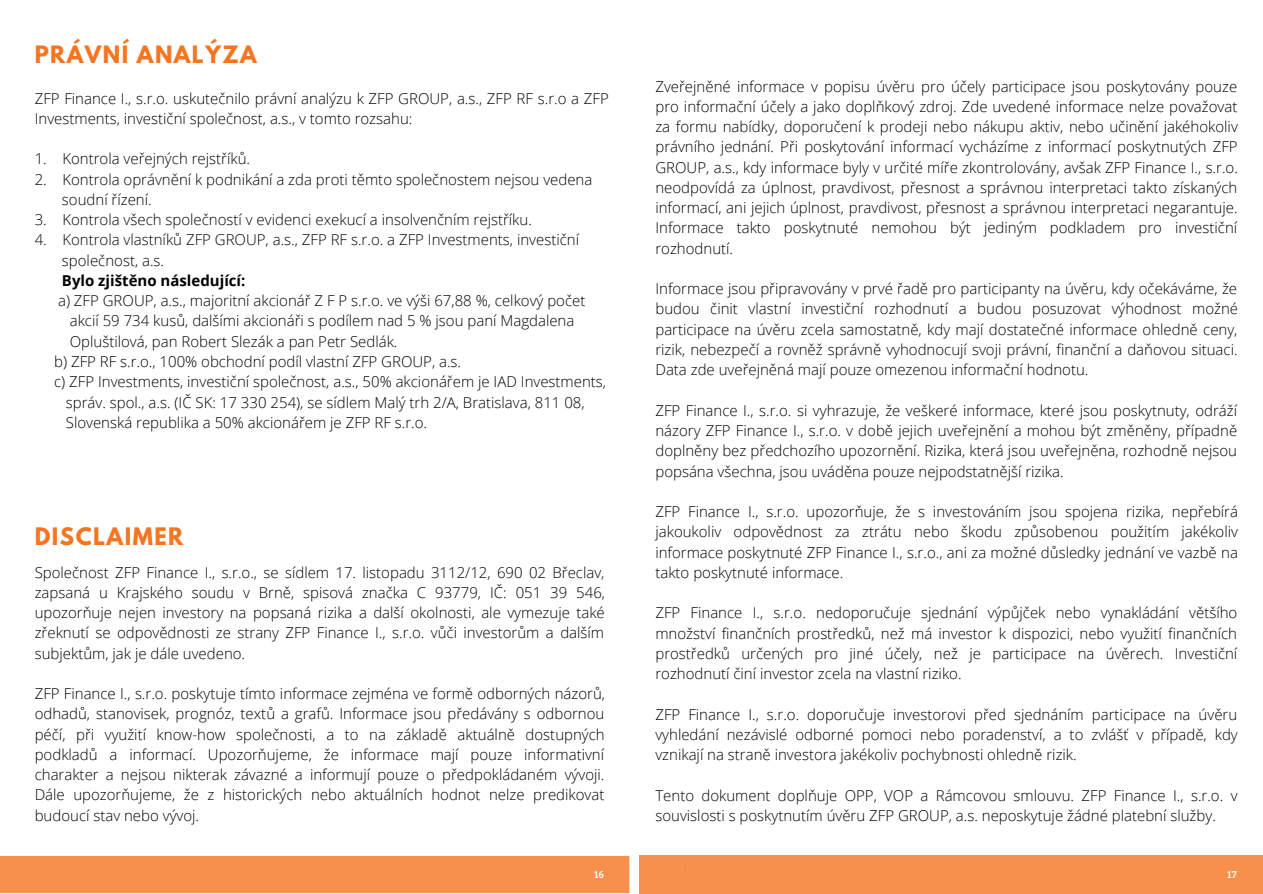
<style>
.page{position:relative;width:1263px;height:894px;background:#fff}
.page>*{position:absolute;margin:0;border:0;box-sizing:border-box;transform-origin:0 0}
.t1{font:700 21.3px "League Spartan";letter-spacing:.065em;color:#f57521}
.t2{font:700 21.15px "League Spartan";letter-spacing:.065em;color:#f57521}
.t3{font:300 15px/20.2px "Open Sans";color:#000;text-align:justify}
.t4{font:700 15px "Open Sans";color:#000}
.t5{font:10.5px "Bree Serif";color:#fff}
</style>
<div class="page">
<div style="left:0;top:855px;width:629px;height:38px;background:#f7904d"></div>
<div style="left:639px;top:855px;width:623px;height:38px;background:#f7904d"></div>
<p class="t2" style="left:35px;top:44px;width:223px">PRÁVNÍ ANALÝZA</p>
<p class="t3" style="left:35px;top:88px;width:576px">ZFP Finance I., s.r.o. uskutečnilo právní analýzu k ZFP GROUP, a.s., ZFP RF s.r.o a ZFP<br>Investments, investiční společnost, a.s., v tomto rozsahu:</p>
<p class="t3" style="left:35px;top:148px;width:217px">1. Kontrola veřejných rejstříků.</p>
<p class="t3" style="left:35px;top:169px;width:559px">2. Kontrola oprávnění k podnikání a zda proti těmto společnostem nejsou vedena</p>
<p class="t3" style="left:62px;top:189px;width:91px">soudní řízení.</p>
<p class="t3" style="left:35px;top:209px;width:499px">3. Kontrola všech společností v evidenci exekucí a insolvenčním rejstříku.</p>
<p class="t3" style="left:35px;top:229px;width:546px">4. Kontrola vlastníků ZFP GROUP, a.s., ZFP RF s.r.o. a ZFP Investments, investiční</p>
<p class="t3" style="left:62px;top:250px;width:104px">společnost, a.s.</p>
<p class="t4" style="left:62px;top:270px;width:185px">Bylo zjištěno následující:</p>
<p class="t3" style="left:58px;top:290px;width:529px">a) ZFP GROUP, a.s., majoritní akcionář Z F P s.r.o. ve výši 67,88 %, celkový počet</p>
<p class="t3" style="left:70px;top:310px;width:506px">akcií 59 734 kusů, dalšími akcionáři s podílem nad 5 % jsou paní Magdalena</p>
<p class="t3" style="left:70px;top:330px;width:329px">Opluštilová, pan Robert Slezák a pan Petr Sedlák.</p>
<p class="t3" style="left:54px;top:351px;width:408px">b) ZFP RF s.r.o., 100% obchodní podíl vlastní ZFP GROUP, a.s.</p>
<p class="t3" style="left:54px;top:371px;width:553px">c) ZFP Investments, investiční společnost, a.s., 50% akcionářem je IAD Investments,</p>
<p class="t3" style="left:66px;top:391px;width:520px">správ. spol., a.s. (IČ SK: 17 330 254), se sídlem Malý trh 2/A, Bratislava, 811 08,</p>
<p class="t3" style="left:66px;top:411px;width:363px">Slovenská republika a 50% akcionářem je ZFP RF s.r.o.</p>
<p class="t1" style="left:35px;top:525px;width:150px">DISCLAIMER</p>
<p class="t3" style="left:35px;top:561px;width:572px">Společnost ZFP Finance I., s.r.o., se sídlem 17. listopadu 3112/12, 690 02 Břeclav, zapsaná u Krajského soudu v Brně, spisová značka C 93779, IČ: 051 39 546, upozorňuje nejen investory na popsaná rizika a další okolnosti, ale vymezuje také zřeknutí se odpovědnosti ze strany ZFP Finance I., s.r.o. vůči investorům a dalším subjektům, jak je dále uvedeno.</p>
<p class="t3" style="left:35px;top:683px;width:572px">ZFP Finance I., s.r.o. poskytuje tímto informace zejména ve formě odborných názorů, odhadů, stanovisek, prognóz, textů a grafů. Informace jsou předávány s odbornou péčí, při využití know-how společnosti, a to na základě aktuálně dostupných podkladů a informací. Upozorňujeme, že informace mají pouze informativní charakter a nejsou nikterak závazné a informují pouze o předpokládaném vývoji.<br>Dále upozorňujeme, že z historických nebo aktuálních hodnot nelze predikovat budoucí stav nebo vývoj.</p>
<p class="t5" style="left:594px;top:866px;width:12px">16</p>
<p class="t3" style="left:655px;top:76px;width:584px">Zveřejněné informace v popisu úvěru pro účely participace jsou poskytovány pouze pro informační účely a jako doplňkový zdroj. Zde uvedené informace nelze považovat za formu nabídky, doporučení k prodeji nebo nákupu aktiv, nebo učinění jakéhokoliv právního jednání. Při poskytování informací vycházíme z informací poskytnutých ZFP GROUP, a.s., kdy informace byly v určité míře zkontrolovány, avšak ZFP Finance I., s.r.o. neodpovídá za úplnost, pravdivost, přesnost a správnou interpretaci takto získaných informací, ani jejich úplnost, pravdivost, přesnost a správnou interpretaci negarantuje.<br>Informace takto poskytnuté nemohou být jediným podkladem pro investiční rozhodnutí.</p>
<p class="t3" style="left:655px;top:278px;width:584px">Informace jsou připravovány v prvé řadě pro participanty na úvěru, kdy očekáváme, že budou činit vlastní investiční rozhodnutí a budou posuzovat výhodnost možné participace na úvěru zcela samostatně, kdy mají dostatečné informace ohledně ceny, rizik, nebezpečí a rovněž správně vyhodnocují svoji právní, finanční a daňovou situaci.<br>Data zde uveřejněná mají pouze omezenou informační hodnotu.</p>
<p class="t3" style="left:655px;top:400px;width:583px">ZFP Finance I., s.r.o. si vyhrazuje, že veškeré informace, které jsou poskytnuty, odráží názory ZFP Finance I., s.r.o. v době jejich uveřejnění a mohou být změněny, případně doplněny bez předchozího upozornění. Rizika, která jsou uveřejněna, rozhodně nejsou popsána všechna, jsou uváděna pouze nejpodstatnější rizika.</p>
<p class="t3" style="left:655px;top:501px;width:584px">ZFP Finance I., s.r.o. upozorňuje, že s investováním jsou spojena rizika, nepřebírá jakoukoliv odpovědnost za ztrátu nebo škodu způsobenou použitím jakékoliv informace poskytnuté ZFP Finance I., s.r.o., ani za možné důsledky jednání ve vazbě na takto poskytnuté informace.</p>
<p class="t3" style="left:655px;top:602px;width:583px">ZFP Finance I., s.r.o. nedoporučuje sjednání výpůjček nebo vynakládání většího množství finančních prostředků, než má investor k dispozici, nebo využití finančních prostředků určených pro jiné účely, než je participace na úvěrech. Investiční rozhodnutí činí investor zcela na vlastní riziko.</p>
<p class="t3" style="left:655px;top:703px;width:584px">ZFP Finance I., s.r.o. doporučuje investorovi před sjednáním participace na úvěru vyhledání nezávislé odborné pomoci nebo poradenství, a to zvlášť v případě, kdy vznikají na straně investora jakékoliv pochybnosti ohledně rizik.</p>
<p class="t3" style="left:655px;top:784px;width:584px">Tento dokument doplňuje OPP, VOP a Rámcovou smlouvu. ZFP Finance I., s.r.o. v souvislosti s poskytnutím úvěru ZFP GROUP, a.s. neposkytuje žádné platební služby.</p>
<p class="t5" style="left:1227px;top:866px;width:11px">17</p>
</div>
